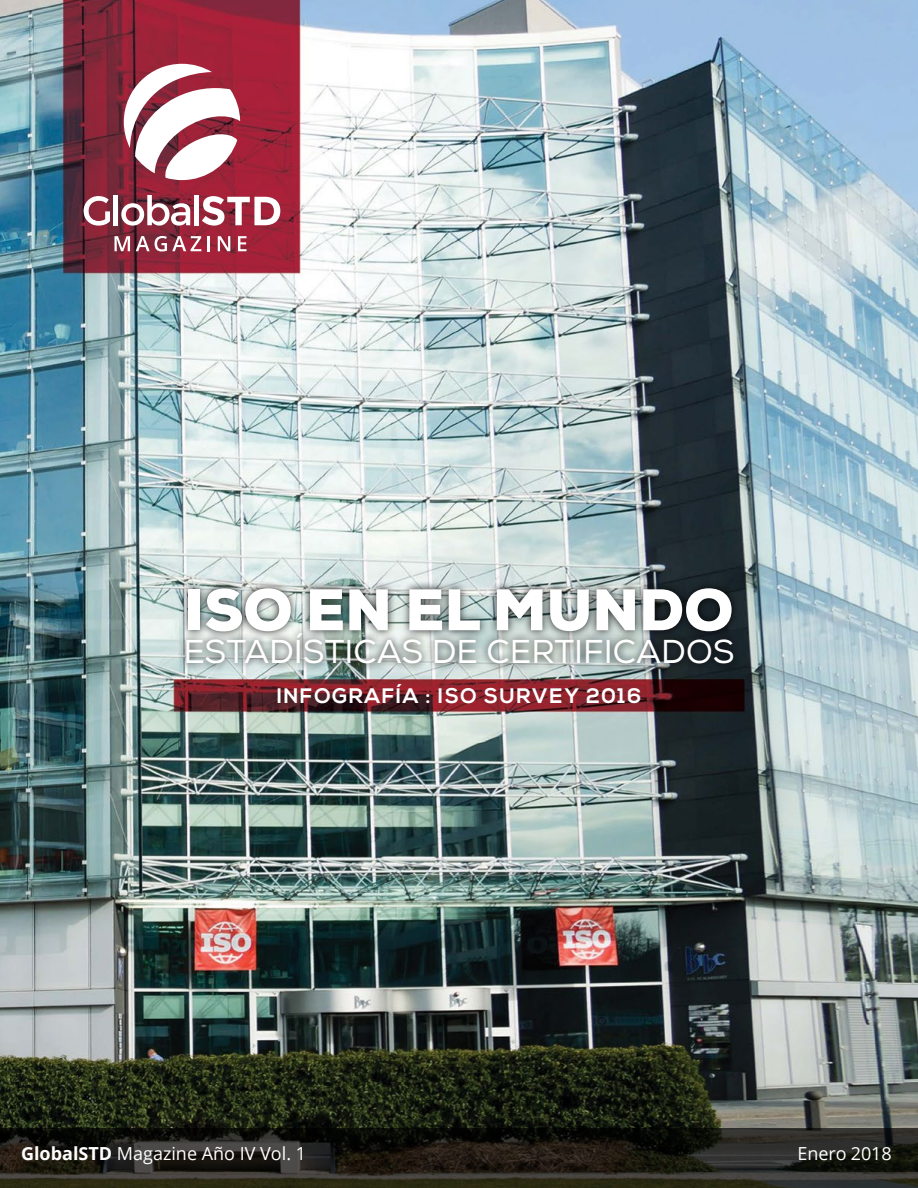
<style>
.page{position:relative;width:918px;height:1188px;background:#fff}
.page>*{position:absolute;margin:0;border:0;box-sizing:border-box;transform-origin:0 0}
.t1{font:900 58.5px "Nexa";color:#fff}
.t2{font:33px "Nexa";color:#fff}
.t3{font:700 21px "Nexa";letter-spacing:.07em;color:#fff}
.t4{font:18px "Open Sans";color:#fff}
.s1{font-weight:700}
</style>
<div class="page">
<img style="left:0;top:0;width:918px;height:1129px">
<div style="left:180px;top:580px;width:560px;height:59px;background:#000;opacity:.85"></div>
<div style="left:178px;top:625px;width:563px;height:47px;background:#000;opacity:.85"></div>
<svg style="left:84px;top:196px;width:26px;height:30px"></svg>
<hr style="left:114px;top:195px;width:4px;height:30px;background:#fff">
<svg style="left:121px;top:195px;width:69px;height:31px"></svg>
<hr style="left:195px;top:195px;width:4px;height:30px;background:#fff">
<svg style="left:202px;top:196px;width:78px;height:30px"></svg>
<svg style="left:124px;top:64px;width:116px;height:116px"></svg>
<svg style="left:115px;top:236px;width:15px;height:15px"></svg>
<svg style="left:136px;top:236px;width:65px;height:15px"></svg>
<svg style="left:208px;top:236px;width:2px;height:15px"></svg>
<svg style="left:218px;top:236px;width:12px;height:15px"></svg>
<svg style="left:238px;top:236px;width:9px;height:15px"></svg>
<svg style="left:0;top:1129px;width:918px;height:59px;background:#23211a"></svg>
<h1 class="t1" style="left:185px;top:576px;width:550px">ISO EN EL MUNDO</h1>
<h2 class="t2" style="left:183px;top:633px;width:553px">ESTADÍSTICAS DE CERTIFICADOS</h2>
<p class="t3" style="left:277px;top:684px;width:366px">INFOGRAFÍA : ISO SURVEY 2016</p>
<p class="t4" style="left:21px;top:1146px;width:287px"><span class="s1">GlobalSTD</span> Magazine Año IV Vol. 1</p>
<p class="t4" style="left:797px;top:1146px;width:96px">Enero 2018</p>
</div>
